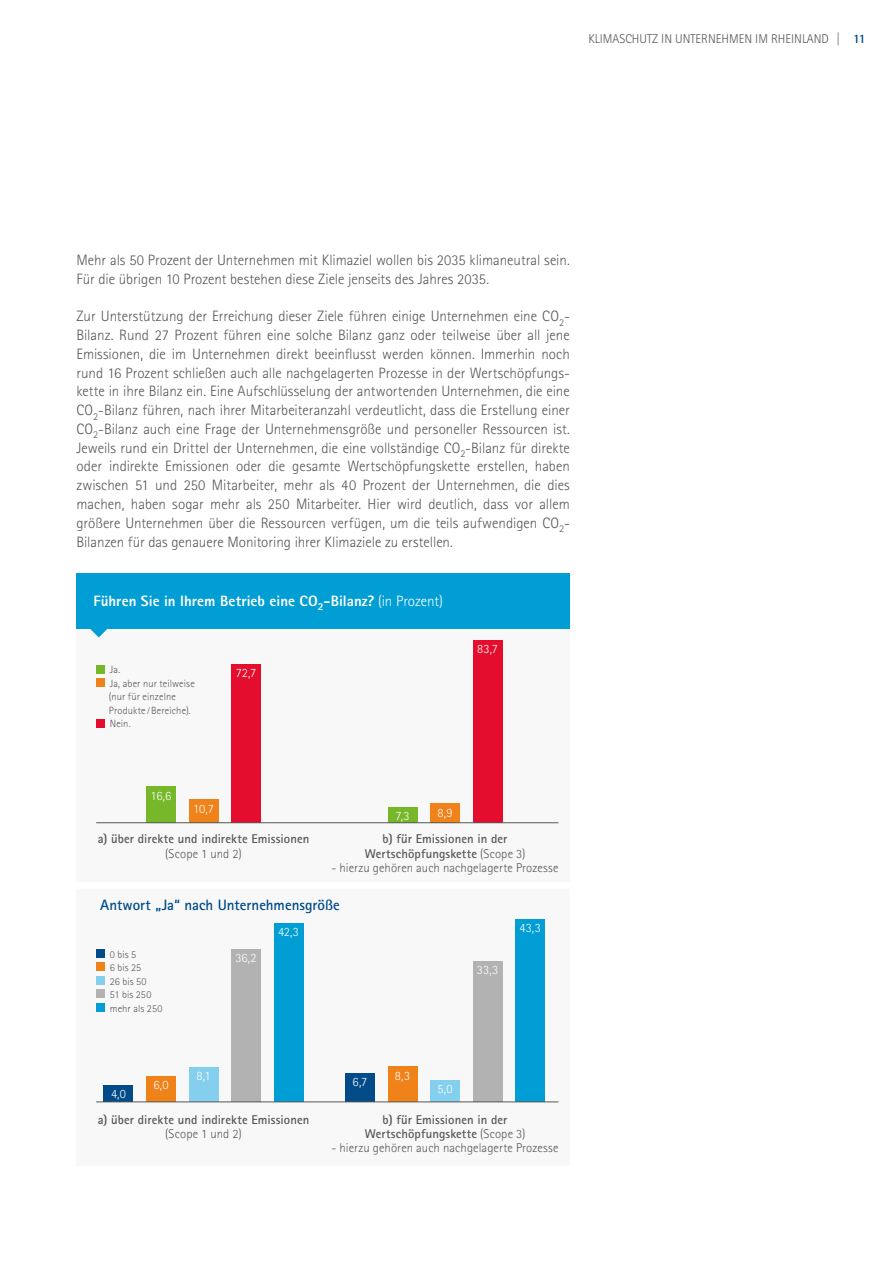
<style>
.page{position:relative;width:893px;height:1263px;background:#fff}
.page>*{position:absolute;margin:0;border:0;box-sizing:border-box;transform-origin:0 0}
.t1{font:300 15px/18.8px "Rotis Sans Serif Pro";letter-spacing:-.005em;color:#575756}
.t2{font:800 15px "Rotis Sans Serif Pro";color:#fff}
.t3{font:700 15px "Rotis Sans Serif Pro";color:#004b88}
.t4{font:700 12.75px/14.2px "Rotis Sans Serif Pro";letter-spacing:.005em;color:#575756;text-align:center}
.t5{font:300 12.75px "Rotis Sans Serif Pro";letter-spacing:.005em;color:#575756}
.t6{font:300 12.75px "Rotis Sans Serif Pro";color:#fff}
.t7{font:300 10.5px/13.5px "Rotis Sans Serif Pro";letter-spacing:.01em;color:#575756}
.s1{font-family:"Rotis Semi Sans Pro";font-weight:700;color:#004b88}
.s2{font-weight:300}
</style>
<div class="page">
<div style="left:76px;top:628px;width:494px;height:537px;background:#f8f8f8"></div>
<div style="left:76px;top:882px;width:494px;height:7px;background:#fff"></div>
<div style="left:104px;top:1085px;width:29px;height:16px;background:#004b88"></div>
<div style="left:146px;top:1076px;width:30px;height:25px;background:#f0821a"></div>
<div style="left:189px;top:1067px;width:29px;height:34px;background:#84cfed"></div>
<div style="left:231px;top:949px;width:30px;height:152px;background:#b3b2b2"></div>
<div style="left:274px;top:923px;width:29px;height:178px;background:#009ed4"></div>
<div style="left:76px;top:573px;width:494px;height:56px;background:#009ed4"></div>
<svg style="left:90px;top:629px;width:17px;height:8px"></svg>
<div style="left:146px;top:787px;width:30px;height:36px;background:#76b82a"></div>
<div style="left:189px;top:800px;width:29px;height:23px;background:#f0821a"></div>
<div style="left:231px;top:664px;width:30px;height:159px;background:#e40d2e"></div>
<div style="left:388px;top:807px;width:29px;height:16px;background:#76b82a"></div>
<div style="left:430px;top:804px;width:30px;height:19px;background:#f0821a"></div>
<div style="left:473px;top:640px;width:29px;height:183px;background:#e40d2e"></div>
<div style="left:345px;top:1073px;width:30px;height:28px;background:#004b88"></div>
<div style="left:388px;top:1066px;width:29px;height:35px;background:#f0821a"></div>
<div style="left:430px;top:1080px;width:30px;height:21px;background:#84cfed"></div>
<div style="left:473px;top:961px;width:29px;height:140px;background:#b3b2b2"></div>
<div style="left:515px;top:919px;width:30px;height:182px;background:#009ed4"></div>
<div style="left:96px;top:949px;width:9px;height:9px;background:#004b88"></div>
<div style="left:96px;top:963px;width:9px;height:8px;background:#f0821a"></div>
<div style="left:96px;top:976px;width:9px;height:9px;background:#84cfed"></div>
<div style="left:96px;top:990px;width:9px;height:8px;background:#b3b2b2"></div>
<div style="left:96px;top:1003px;width:9px;height:9px;background:#009ed4"></div>
<div style="left:96px;top:665px;width:9px;height:8px;background:#76b82a"></div>
<div style="left:96px;top:678px;width:9px;height:9px;background:#f0821a"></div>
<div style="left:96px;top:719px;width:9px;height:8px;background:#e40d2e"></div>
<hr style="left:96px;top:822px;width:462px;height:1px;background:#575756">
<hr style="left:96px;top:1101px;width:462px;height:1px;background:#575756">
<p class="t5" style="left:588px;top:31px;width:279px">KLIMASCHUTZ IN UNTERNEHMEN IM RHEINLAND | <span class="s1">11</span></p>
<p class="t1" style="left:76px;top:251px;width:495px">Mehr als 50 Prozent der Unternehmen mit Klimaziel wollen bis 2035 klimaneutral sein.<br>Für die übrigen 10 Prozent bestehen diese Ziele jenseits des Jahres 2035.</p>
<p class="t1" style="left:76px;top:307px;width:495px;text-align:justify">Zur Unterstützung der Erreichung dieser Ziele führen einige Unternehmen eine CO<sub>2</sub>- Bilanz. Rund 27 Prozent führen eine solche Bilanz ganz oder teilweise über all jene Emissionen, die im Unternehmen direkt beeinflusst werden können. Immerhin noch rund 16 Prozent schließen auch alle nachgelagerten Prozesse in der Wertschöpfungs&shy;kette in ihre Bilanz ein. Eine Aufschlüsselung der antwortenden Unternehmen, die eine CO<sub>2</sub>-Bilanz führen, nach ihrer Mitarbeiteranzahl verdeutlicht, dass die Erstellung einer CO<sub>2</sub>-Bilanz auch eine Frage der Unternehmensgröße und personeller Ressourcen ist.<br>Jeweils rund ein Drittel der Unternehmen, die eine vollständige CO<sub>2</sub>-Bilanz für direkte oder indirekte Emissionen oder die gesamte Wertschöpfungskette erstellen, haben zwischen 51 und 250 Mitarbeiter, mehr als 40 Prozent der Unternehmen, die dies machen, haben sogar mehr als 250 Mitarbeiter. Hier wird deutlich, dass vor allem größere Unternehmen über die Ressourcen verfügen, um die teils aufwendigen CO<sub>2</sub>- Bilanzen für das genauere Monitoring ihrer Klimaziele zu erstellen.</p>
<p class="t2" style="left:93px;top:591px;width:351px">Führen Sie in Ihrem Betrieb eine CO<sub>2</sub>-Bilanz? <span class="s2">(in Prozent)</span></p>
<p class="t7" style="left:109px;top:663px;width:88px">Ja.<br>Ja, aber nur teilweise (nur für einzelne<br>Produkte /Bereiche).<br>Nein.</p>
<p class="t6" style="left:236px;top:666px;width:22px">72,7</p>
<p class="t6" style="left:151px;top:788px;width:22px">16,6</p>
<p class="t6" style="left:193px;top:801px;width:22px">10,7</p>
<p class="t6" style="left:395px;top:808px;width:16px">7,3</p>
<p class="t6" style="left:437px;top:805px;width:17px">8,9</p>
<p class="t6" style="left:477px;top:642px;width:22px">83,7</p>
<p class="t4" style="left:98px;top:832px;width:213px">a) über direkte und indirekte Emissionen</p>
<p class="t5" style="left:165px;top:846px;width:78px">(Scope 1 und 2)</p>
<p class="t4" style="left:365px;top:832px;width:162px">b) für Emissionen in der<br>Wertschöpfungskette <span class="s2">(Scope 3)</span></p>
<p class="t5" style="left:331px;top:860px;width:229px">- hierzu gehören auch nachgelagerte Prozesse</p>
<p class="t3" style="left:100px;top:896px;width:241px">Antwort „Ja“ nach Unternehmensgröße</p>
<p class="t7" style="left:110px;top:947px;width:54px">0 bis 5<br>6 bis 25<br>26 bis 50<br>51 bis 250 mehr als 250</p>
<p class="t6" style="left:235px;top:950px;width:23px">36,2</p>
<p class="t6" style="left:278px;top:924px;width:22px">42,3</p>
<p class="t6" style="left:111px;top:1086px;width:16px">4,0</p>
<p class="t6" style="left:153px;top:1077px;width:17px">6,0</p>
<p class="t6" style="left:196px;top:1069px;width:16px">8,1</p>
<p class="t6" style="left:353px;top:1075px;width:16px">6,7</p>
<p class="t6" style="left:395px;top:1068px;width:17px">8,3</p>
<p class="t6" style="left:477px;top:962px;width:23px">33,3</p>
<p class="t6" style="left:519px;top:920px;width:23px">43,3</p>
<p class="t6" style="left:438px;top:1082px;width:17px">5,0</p>
<p class="t4" style="left:98px;top:1112px;width:213px">a) über direkte und indirekte Emissionen</p>
<p class="t5" style="left:165px;top:1126px;width:78px">(Scope 1 und 2)</p>
<p class="t4" style="left:365px;top:1112px;width:162px">b) für Emissionen in der<br>Wertschöpfungskette <span class="s2">(Scope 3)</span></p>
<p class="t5" style="left:331px;top:1141px;width:229px">- hierzu gehören auch nachgelagerte Prozesse</p>
</div>
